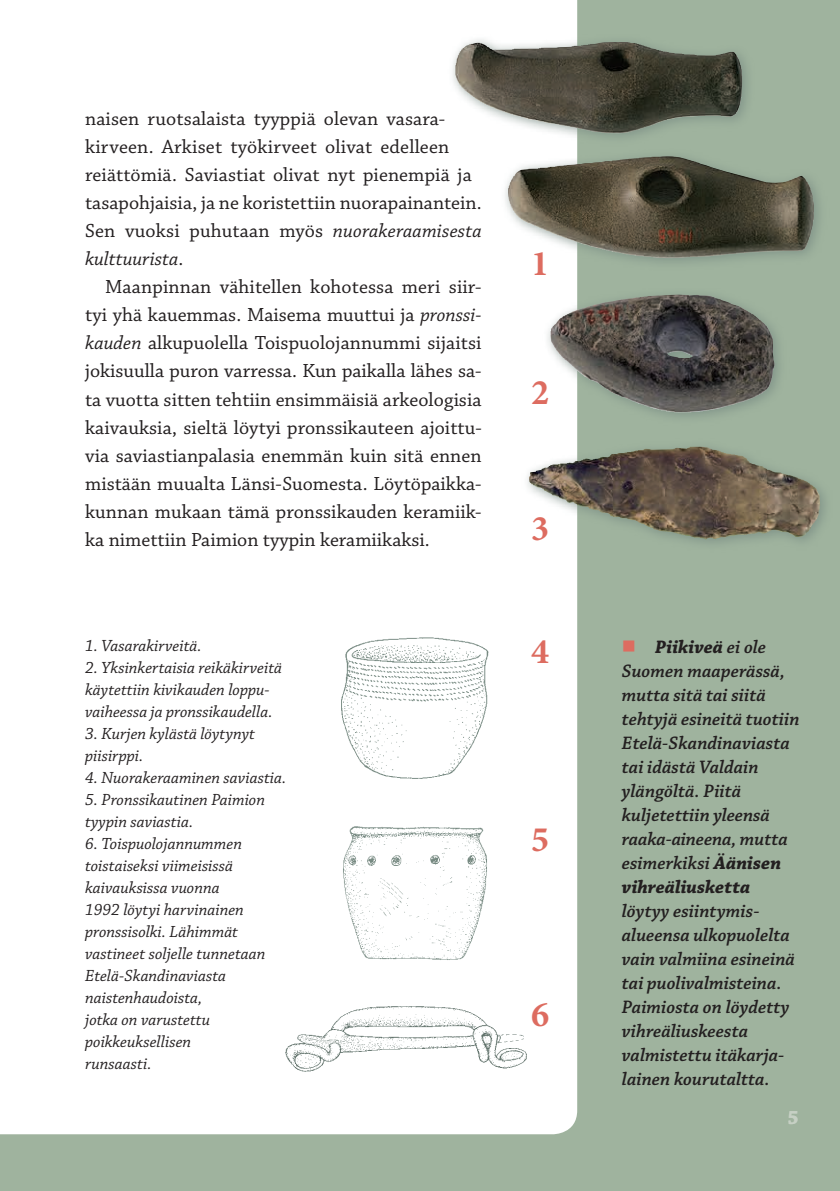
<style>
.page{position:relative;width:840px;height:1191px;background:#fff}
.page>*{position:absolute;margin:0;border:0;box-sizing:border-box;transform-origin:0 0}
.t1{font:700 36px "Minion Pro";color:#dd6c60}
.t2{font:20px/28px "Chaparral Pro";letter-spacing:.005em;color:#231f20}
.t3{font:700 20px "Chaparral Pro";color:#c6d0c4}
.t4{font:italic 600 19px/24px "Chaparral Pro";letter-spacing:.01em;color:#231f20}
.t5{font:italic 600 19px/24px "Chaparral Pro";letter-spacing:-.025em;color:#231f20}
.t6{font:italic 17px/22px "Chaparral Pro";color:#231f20}
.s1{font-style:italic}
.s2{color:#dd6c60}
.s3{font-weight:700}
</style>
<div class="page">
<div style="left:0;top:0;width:839px;height:1191px;background:#9fb39e"></div>
<div style="left:0;top:0;width:577px;height:1134px;background:#fff"></div>
<div style="left:447px;top:34px;width:386px;height:518px;background:#778a82;opacity:.75"></div>
<img style="left:455px;top:42px;width:171px;height:91px">
<img style="left:326px;top:808px;width:177px;height:167px">
<img style="left:316px;top:607px;width:203px;height:196px">
<img style="left:281px;top:996px;width:254px;height:87px">
<p class="t2" style="left:85px;top:106px;width:398px">naisen ruotsalaista tyyppiä olevan vasara&shy;kirveen. Arkiset työkirveet olivat edelleen reiättömiä. Saviastiat olivat nyt pienempiä ja tasapohjaisia, ja ne koristettiin nuorapainantein.<br>Sen vuoksi puhutaan myös <span class="s1">nuorakeraamisesta kulttuurista</span>.</p>
<p class="t2" style="left:85px;top:274px;width:398px;text-align:justify;text-indent:20px">Maanpinnan vähitellen kohotessa meri siir&shy;tyi yhä kauemmas. Maisema muuttui ja <span class="s1">pronssi&shy;kauden</span> alkupuolella Toispuolojannummi sijaitsi jokisuulla puron varressa. Kun paikalla lähes sa&shy;ta vuotta sitten tehtiin ensimmäisiä arkeologisia kaivauksia, sieltä löytyi pronssikauteen ajoittu&shy;via saviastianpalasia enemmän kuin sitä ennen mistään muualta Länsi-Suomesta. Löytöpaikka&shy;kunnan mukaan tämä pronssikauden keramiik&shy;ka nimettiin Paimion tyypin keramiikaksi.</p>
<p class="t6" style="left:85px;top:635px;width:118px">1. Vasarakirveitä.</p>
<p class="t6" style="left:85px;top:657px;width:198px">2. Yksinkertaisia reikäkirveitä käytettiin kivikauden loppu&shy;vaiheessa ja pronssikaudella.</p>
<p class="t6" style="left:85px;top:723px;width:171px">3. Kurjen kylästä löytynyt piisirppi.</p>
<p class="t6" style="left:85px;top:767px;width:202px">4. Nuorakeraaminen saviastia.</p>
<p class="t6" style="left:85px;top:789px;width:181px">5. Pronssikautinen Paimion tyypin saviastia.</p>
<p class="t6" style="left:85px;top:833px;width:182px">6. Toispuolojannummen toistaiseksi viimeisissä kaivauksissa vuonna<br>1992 löytyi harvinainen pronssisolki. Lähimmät vastineet soljelle tunnetaan<br>Etelä-Skandinaviasta naistenhaudoista,<br>jotka on varustettu poikkeuksellisen<br>runsaasti.</p>
<h1 class="t1" style="left:531px;top:238px;width:19px">1</h1>
<h1 class="t1" style="left:531px;top:367px;width:19px">2</h1>
<h1 class="t1" style="left:531px;top:503px;width:19px">3</h1>
<h1 class="t1" style="left:531px;top:626px;width:19px">4</h1>
<h1 class="t1" style="left:531px;top:813px;width:19px">5</h1>
<h1 class="t1" style="left:531px;top:988px;width:19px">6</h1>
<p class="t4" style="left:621px;top:635px;width:179px"><span class="s2">■</span> <span class="s3">Piikiveä</span> ei ole<br>Suomen maaperässä, mutta sitä tai siitä tehtyjä esineitä tuotiin<br>Etelä-Skandinaviasta tai idästä Valdain ylängöltä. Piitä kuljetettiin yleensä raaka-aineena, mutta esimerkiksi <span class="s3">Äänisen vihreäliusketta</span></p>
<p class="t5" style="left:621px;top:899px;width:174px">löytyy esiintymis&shy;alueensa ulkopuolelta vain valmiina esineinä tai puolivalmisteina.<br>Paimiosta on löydetty vihreäliuskeesta valmistettu itäkarja&shy;lainen kourutaltta.</p>
<p class="t3" style="left:787px;top:1105px;width:13px">5</p>
</div>
